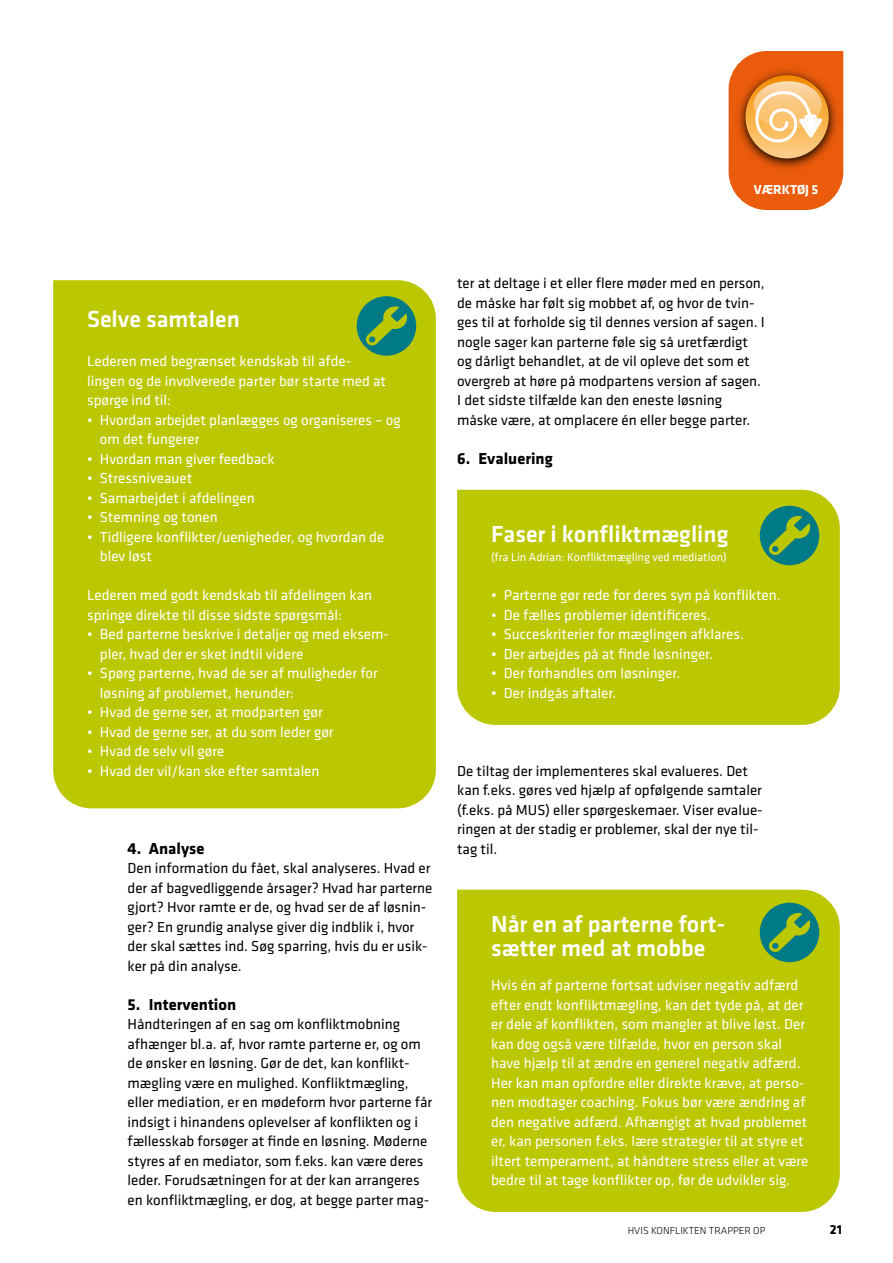
<style>
.page{position:relative;width:893px;height:1263px;background:#fff}
.page>*{position:absolute;margin:0;border:0;box-sizing:border-box;transform-origin:0 0}
.t1{font:500 24px/24px "Klavika";color:#fff}
.t2{font:700 16.5px "Klavika";color:#000}
.t3{font:15px/19.5px "Klavika";color:#fff}
.t4{font:15px/19.5px "Klavika";color:#000}
.t5{font:700 13.5px "Klavika";letter-spacing:-.005em;color:#fff}
.t6{font:700 13.5px "Klavika";color:#000}
.t7{font:12px "Klavika";color:#fff}
.t8{font:300 10.5px "Klavika";color:#000}
</style>
<div class="page">
<div style="left:457px;top:890px;width:383px;height:322px;background:#bbc801"></div>
<svg style="left:760px;top:903px;width:59px;height:59px;background:#459654"></svg>
<div style="left:457px;top:490px;width:383px;height:235px;background:#bbc801"></div>
<svg style="left:760px;top:506px;width:59px;height:59px;background:#459654"></svg>
<div style="left:53px;top:280px;width:383px;height:528px;background:#bbc801"></div>
<svg style="left:357px;top:296px;width:59px;height:60px;background:#479753"></svg>
<svg style="left:729px;top:51px;width:114px;height:159px;background:#e8813b"></svg>
<p class="t5" style="left:754px;top:180px;width:66px">VÆRKTØJ 5</p>
<h1 class="t1" style="left:87px;top:306px;width:154px">Selve samtalen</h1>
<p class="t3" style="left:87px;top:351px;width:300px">Lederen med begrænset kendskab til afde&shy;lingen og de involverede parter bør starte med at spørge ind til:</p>
<p class="t3" style="left:100px;top:409px;width:302px;text-indent:-13px">• Hvordan arbejdet planlægges og organiseres – og om det fungerer</p>
<p class="t3" style="left:87px;top:448px;width:189px">• Hvordan man giver feedback</p>
<p class="t3" style="left:87px;top:468px;width:107px">• Stressniveauet</p>
<p class="t3" style="left:87px;top:487px;width:169px">• Samarbejdet i afdelingen</p>
<p class="t3" style="left:87px;top:507px;width:132px">• Stemning og tonen</p>
<p class="t3" style="left:100px;top:526px;width:286px;text-indent:-13px">• Tidligere konflikter/uenigheder, og hvordan de blev løst</p>
<p class="t3" style="left:87px;top:585px;width:286px">Lederen med godt kendskab til afdelingen kan springe direkte til disse sidste spørgsmål:</p>
<p class="t3" style="left:100px;top:624px;width:291px;text-indent:-13px">• Bed parterne beskrive i detaljer og med eksem&shy;pler, hvad der er sket indtil videre</p>
<p class="t3" style="left:100px;top:663px;width:279px;text-indent:-13px">• Spørg parterne, hvad de ser af muligheder for løsning af problemet, herunder:</p>
<p class="t3" style="left:87px;top:702px;width:237px">• Hvad de gerne ser, at modparten gør</p>
<p class="t3" style="left:87px;top:721px;width:248px">• Hvad de gerne ser, at du som leder gør</p>
<p class="t3" style="left:87px;top:741px;width:139px">• Hvad de selv vil gøre</p>
<p class="t3" style="left:87px;top:760px;width:234px">• Hvad der vil/kan ske efter samtalen</p>
<p class="t2" style="left:128px;top:836px;width:78px">4. Analyse</p>
<p class="t4" style="left:128px;top:858px;width:306px">Den information du fået, skal analyseres. Hvad er der af bagvedliggende årsager? Hvad har parterne gjort? Hvor ramte er de, og hvad ser de af løsnin&shy;ger? En grundig analyse giver dig indblik i, hvor der skal sættes ind. Søg sparring, hvis du er usik&shy;ker på din analyse.</p>
<p class="t2" style="left:128px;top:992px;width:110px">5. Intervention</p>
<p class="t4" style="left:128px;top:1014px;width:306px">Håndteringen af en sag om konfliktmobning afhænger bl.a. af, hvor ramte parterne er, og om de ønsker en løsning. Gør de det, kan konflikt&shy;mægling være en mulighed. Konfliktmægling, eller mediation, er en mødeform hvor parterne får indsigt i hinandens oplevelser af konflikten og i fællesskab forsøger at finde en løsning. Møderne styres af en mediator, som f.eks. kan være deres leder. Forudsætningen for at der kan arrangeres en konfliktmægling, er dog, at begge parter mag-</p>
<p class="t4" style="left:457px;top:273px;width:309px">ter at deltage i et eller flere møder med en person, de måske har følt sig mobbet af, og hvor de tvin&shy;ges til at forholde sig til dennes version af sagen. I nogle sager kan parterne føle sig så uretfærdigt og dårligt behandlet, at de vil opleve det som et overgreb at høre på modpartens version af sagen.<br>I det sidste tilfælde kan den eneste løsning måske være, at omplacere én eller begge parter.</p>
<p class="t2" style="left:457px;top:446px;width:97px">6. Evaluering</p>
<h1 class="t1" style="left:491px;top:521px;width:239px">Faser i konfliktmægling</h1>
<p class="t7" style="left:491px;top:549px;width:237px">(fra Lin Adrian: Konfliktmægling ved mediation)</p>
<p class="t3" style="left:491px;top:585px;width:291px">• Parterne gør rede for deres syn på konflikten.</p>
<p class="t3" style="left:491px;top:604px;width:221px">• De fælles problemer identificeres.</p>
<p class="t3" style="left:491px;top:624px;width:254px">• Succeskriterier for mæglingen afklares.</p>
<p class="t3" style="left:491px;top:643px;width:223px">• Der arbejdes på at finde løsninger.</p>
<p class="t3" style="left:491px;top:663px;width:191px">• Der forhandles om løsninger.</p>
<p class="t3" style="left:491px;top:682px;width:127px">• Der indgås aftaler.</p>
<p class="t4" style="left:457px;top:760px;width:307px">De tiltag der implementeres skal evalueres. Det kan f.eks. gøres ved hjælp af opfølgende samtaler (f.eks. på MUS) eller spørgeskemaer. Viser evalue&shy;ringen at der stadig er problemer, skal der nye til&shy;tag til.</p>
<h1 class="t1" style="left:491px;top:911px;width:236px">Når en af parterne fort&shy;sætter med at mobbe</h1>
<p class="t3" style="left:491px;top:975px;width:319px">Hvis én af parterne fortsat udviser negativ adfærd efter endt konfliktmægling, kan det tyde på, at der er dele af konflikten, som mangler at blive løst. Der kan dog også være tilfælde, hvor en person skal have hjælp til at ændre en generel negativ adfærd.<br>Her kan man opfordre eller direkte kræve, at perso&shy;nen modtager coaching. Fokus bør være ændring af den negative adfærd. Afhængigt at hvad problemet er, kan personen f.eks. lære strategier til at styre et iltert temperament, at håndtere stress eller at være bedre til at tage konflikter op, før de udvikler sig.</p>
<p class="t8" style="left:628px;top:1224px;width:139px">HVIS KONFLIKTEN TRAPPER OP</p>
<p class="t6" style="left:830px;top:1220px;width:14px">21</p>
</div>
